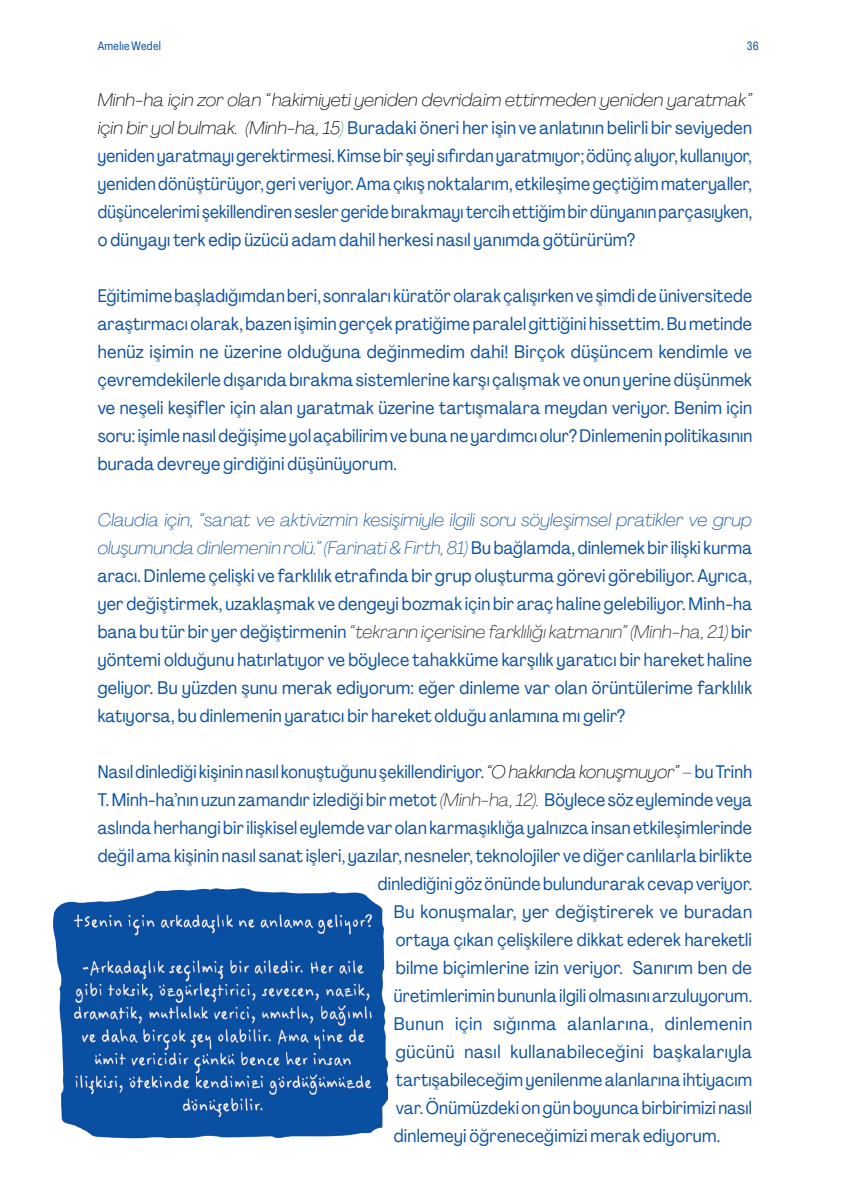
<style>
.page{position:relative;width:851px;height:1191px;background:#fff}
.page>*{position:absolute;margin:0;border:0;box-sizing:border-box;transform-origin:0 0}
.metın{font:condensed 18px/28px "PP Agrandir";letter-spacing:.015em;color:#0850a3;text-align:justify}
.metın-2{font:condensed 18px "PP Agrandir";letter-spacing:.035em;color:#0850a3}
.metın-3{font:condensed 18px "PP Agrandir";letter-spacing:.04em;color:#0850a3}
.Paragraph_Style_3{font:12px "PP Agrandir Tight";letter-spacing:.025em;color:#0850a3}
.s1{font-weight:100;font-style:italic;font-stretch:normal;color:#000}
.s2{font-weight:100;font-style:italic;font-stretch:normal;color:#31af48}
.s3{font-weight:100;font-style:italic;font-stretch:normal}
.s4{font-weight:100;font-style:italic;font-stretch:normal;color:#231f20}
</style>
<div class="page">
<img style="left:54px;top:888px;width:334px;height:251px">
<p class="Paragraph_Style_3" style="left:98px;top:38px;width:65px">Amelıe Wedel</p>
<p class="Paragraph_Style_3" style="left:746px;top:38px;width:13px">36</p>
<p class="metın" style="left:98px;top:85px;width:656px"><span class="s1">Minh-ha için zor olan “hakimiyeti yeniden devridaim ettirmeden yeniden yaratmak” için bir yol bulmak. (Minh-ha, 15</span><span class="s2">)</span> Buradaki öneri her işin ve anlatının belirli bir seviyeden yeniden yaratmayı gerektirmesi. Kimse bir şeyi sıfırdan yaratmıyor; ödünç alıyor, kullanıyor, yeniden dönüştürüyor, geri veriyor. Ama çıkış noktalarım, etkileşime geçtiğim materyaller, düşüncelerimi şekillendiren sesler geride bırakmayı tercih ettiğim bir dünyanın parçasıyken, o dünyayı terk edip üzücü adam dahil herkesi nasıl yanımda götürürüm?</p>
<p class="metın" style="left:98px;top:281px;width:656px">Eğitimime başladığımdan beri, sonraları küratör olarak çalışırken ve şimdi de üniversitede araştırmacı olarak, bazen işimin gerçek pratiğime paralel gittiğini hissettim. Bu metinde henüz işimin ne üzerine olduğuna değinmedim dahi! Birçok düşüncem kendimle ve çevremdekilerle dışarıda bırakma sistemlerine karşı çalışmak ve onun yerine düşünmek ve neşeli keşifler için alan yaratmak üzerine tartışmalara meydan veriyor. Benim için soru: işimle nasıl değişime yol açabilirim ve buna ne yardımcı olur? Dinlemenin politikasının burada devreye girdiğini düşünüyorum.</p>
<p class="metın" style="left:98px;top:505px;width:656px"><span class="s3">Claudia için, “sanat ve aktivizmin kesişimiyle ilgili soru söyleşimsel pratikler ve grup oluşumunda dinlemenin rolü.” (Farinati &amp; Firth, 81)</span> Bu bağlamda, dinlemek bir ilişki kurma aracı. Dinleme çelişki ve farklılık etrafında bir grup oluşturma görevi görebiliyor. Ayrıca, yer değiştirmek, uzaklaşmak ve dengeyi bozmak için bir araç haline gelebiliyor. Minh-ha bana bu tür bir yer değiştirmenin <span class="s4">“tekrarın içerisine farklılığı katmanın” (Minh-ha, 21)</span> bir yöntemi olduğunu hatırlatıyor ve böylece tahakküme karşılık yaratıcı bir hareket haline geliyor. Bu yüzden şunu merak ediyorum: eğer dinleme var olan örüntülerime farklılık katıyorsa, bu dinlemenin yaratıcı bir hareket olduğu anlamına mı gelir?</p>
<p class="metın" style="left:98px;top:757px;width:656px">Nasıl dinlediği kişinin nasıl konuştuğunu şekillendiriyor. <span class="s1">“O hakkında konuşmuyor”</span> – bu Trinh</p>
<p class="metın" style="left:98px;top:785px;width:655px">T. Minh-ha’nın uzun zamandır izlediği bir metot <span class="s4">(Minh-ha, 12).</span> Böylece söz eyleminde veya</p>
<p class="metın" style="left:98px;top:813px;width:656px">aslında herhangi bir ilişkisel eylemde var olan karmaşıklığa yalnızca insan etkileşimlerinde</p>
<p class="metın" style="left:98px;top:841px;width:656px">değil ama kişinin nasıl sanat işleri, yazılar, nesneler, teknolojiler ve diğer canlılarla birlikte</p>
<p class="metın" style="left:378px;top:869px;width:376px">dinlediğini göz önünde bulundurarak cevap veriyor.</p>
<p class="metın" style="left:394px;top:897px;width:359px">Bu konuşmalar, yer değiştirerek ve buradan</p>
<p class="metın" style="left:396px;top:925px;width:357px">ortaya çıkan çelişkilere dikkat ederek hareketli</p>
<p class="metın" style="left:396px;top:953px;width:357px">bilme biçimlerine izin veriyor. Sanırım ben de</p>
<p class="metın" style="left:394px;top:981px;width:360px">üretimlerimin bununla ilgili olmasını arzuluyorum.</p>
<p class="metın-3" style="left:394px;top:1013px;width:360px">Bunun için sığınma alanlarına, dinlemenin</p>
<p class="metın-2" style="left:396px;top:1041px;width:358px">gücünü nasıl kullanabileceğini başkalarıyla</p>
<p class="metın" style="left:396px;top:1065px;width:357px">tartışabileceğim yenilenme alanlarına ihtiyacım</p>
<p class="metın" style="left:396px;top:1093px;width:357px">var. Önümüzdeki on gün boyunca birbirimizi nasıl</p>
<p class="metın" style="left:394px;top:1121px;width:328px">dinlemeyi öğreneceğimizi merak ediyorum.</p>
</div>
